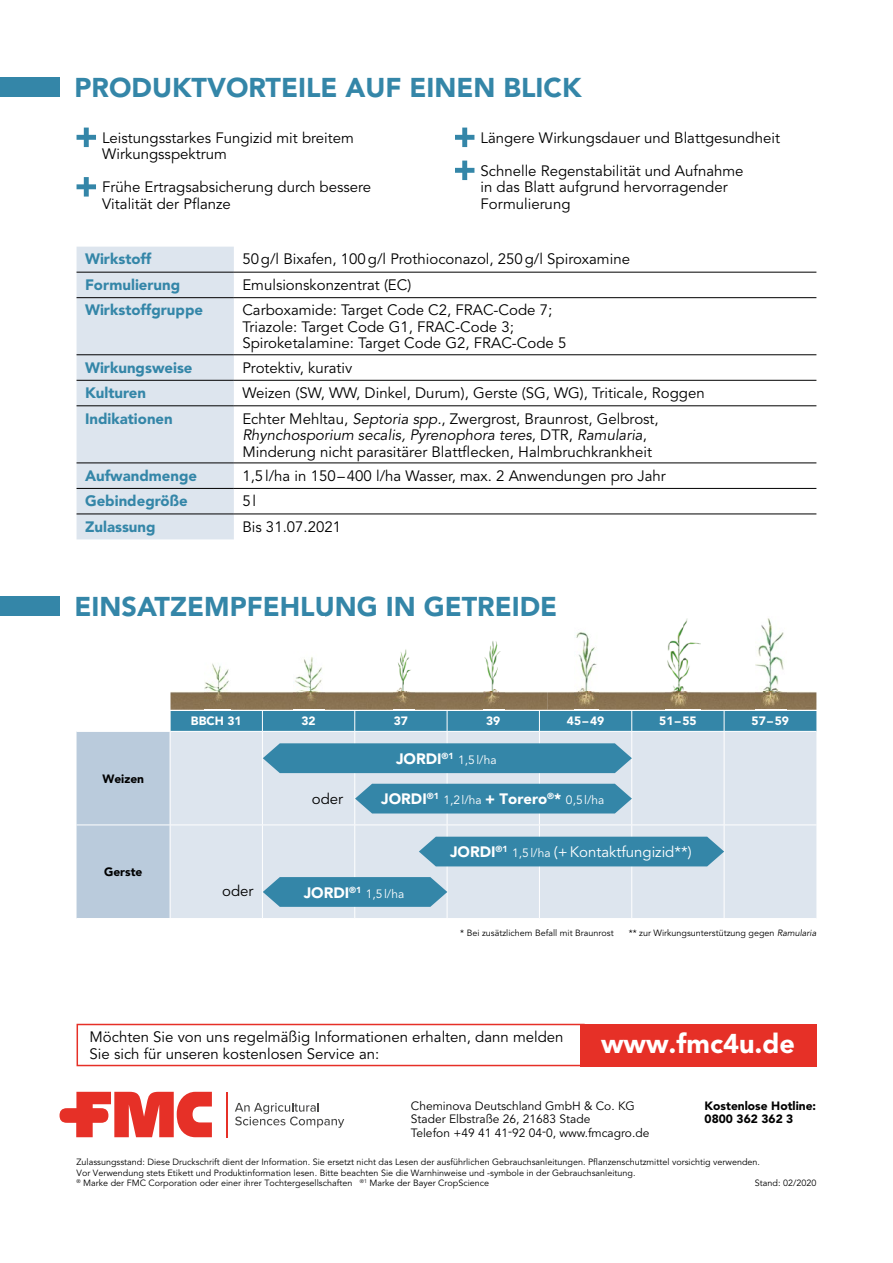
<style>
.page{position:relative;width:893px;height:1263px;background:#fff}
.page>*{position:absolute;margin:0;border:0;box-sizing:border-box;transform-origin:0 0}
.t1{font:900 27px "Avenir LT Pro";color:#3486a8}
.t2{font:900 27px "Avenir LT Pro";color:#fff}
.t3{font:15px/16.5px "Avenir LT Pro";color:#000}
.t4{font:900 15px "Avenir LT Pro";color:#3486a8}
.t5{font:15px "Avenir LT Pro";color:#fff}
.t6{font:12px/13.5px "Avenir LT Pro";color:#000}
.t7{font:12px "Avenir LT Pro";color:#fff}
.t8{font:900 12px/13.5px "Avenir LT Pro";color:#000}
.t9{font:900 12px "Avenir LT Pro";color:#fff}
.t10{font:9px/10.5px "Avenir LT Pro";color:#000}
.s1{font-style:italic}
.s2{font-weight:900;font-size:15px}
.s3{font-weight:900}
.s4{font-size:12px}
</style>
<div class="page">
<svg style="left:60px;top:1092px;width:152px;height:45px"></svg>
<hr style="left:226px;top:1092px;width:1px;height:45px;background:#e63027">
<svg style="left:235px;top:1103px;width:109px;height:25px"></svg>
<div style="left:77px;top:247px;width:157px;height:292px;background:#dde5ee"></div>
<hr style="left:77px;top:272px;width:157px;height:1px;background:#000">
<hr style="left:234px;top:272px;width:582px;height:1px;background:#000">
<hr style="left:77px;top:297px;width:157px;height:1px;background:#000">
<hr style="left:234px;top:297px;width:582px;height:1px;background:#000">
<hr style="left:77px;top:354px;width:157px;height:1px;background:#000">
<hr style="left:234px;top:354px;width:582px;height:1px;background:#000">
<hr style="left:77px;top:380px;width:157px;height:1px;background:#000">
<hr style="left:234px;top:380px;width:582px;height:1px;background:#000">
<hr style="left:77px;top:405px;width:157px;height:1px;background:#000">
<hr style="left:234px;top:405px;width:582px;height:1px;background:#000">
<hr style="left:77px;top:462px;width:157px;height:1px;background:#000">
<hr style="left:234px;top:462px;width:582px;height:1px;background:#000">
<hr style="left:77px;top:488px;width:157px;height:1px;background:#000">
<hr style="left:234px;top:488px;width:582px;height:1px;background:#000">
<hr style="left:77px;top:514px;width:157px;height:1px;background:#000">
<hr style="left:234px;top:514px;width:582px;height:1px;background:#000">
<svg style="left:77px;top:128px;width:19px;height:19px"></svg>
<svg style="left:77px;top:177px;width:19px;height:20px"></svg>
<svg style="left:455px;top:128px;width:19px;height:19px"></svg>
<svg style="left:455px;top:161px;width:19px;height:19px"></svg>
<div style="left:0;top:597px;width:60px;height:19px;background:#3486a8"></div>
<div style="left:0;top:78px;width:60px;height:19px;background:#3486a8"></div>
<img style="left:171px;top:691px;width:645px;height:19px">
<img style="left:393px;top:649px;width:22px;height:61px">
<img style="left:205px;top:663px;width:25px;height:47px">
<img style="left:483px;top:641px;width:21px;height:69px">
<img style="left:575px;top:632px;width:24px;height:78px">
<img style="left:294px;top:657px;width:30px;height:53px">
<img style="left:665px;top:618px;width:35px;height:92px">
<img style="left:756px;top:618px;width:30px;height:92px">
<svg style="left:77px;top:711px;width:739px;height:207px;background:#a8c7d8"></svg>
<div style="left:77px;top:1024px;width:508px;height:42px;background:#fff;border:2px solid #e63027"></div>
<div style="left:580px;top:1024px;width:236px;height:42px;background:#e63027"></div>
<h1 class="t1" style="left:75px;top:71px;width:508px">PRODUKTVORTEILE AUF EINEN BLICK</h1>
<p class="t3" style="left:102px;top:130px;width:253px">Leistungsstarkes Fungizid mit breitem<br>Wirkungsspektrum</p>
<p class="t3" style="left:102px;top:179px;width:271px">Frühe Ertragsabsicherung durch bessere<br>Vitalität der Pflanze</p>
<p class="t3" style="left:480px;top:130px;width:301px">Längere Wirkungsdauer und Blattgesundheit</p>
<p class="t3" style="left:480px;top:163px;width:265px">Schnelle Regenstabilität und Aufnahme in das Blatt aufgrund hervorragender<br>Formulierung</p>
<p class="t4" style="left:85px;top:250px;width:68px">Wirkstoff</p>
<p class="t3" style="left:242px;top:251px;width:389px">50 g/l Bixafen, 100 g/l Prothioconazol, 250 g/l Spiroxamine</p>
<p class="t4" style="left:85px;top:276px;width:97px">Formulierung</p>
<p class="t3" style="left:242px;top:277px;width:170px">Emulsionskonzentrat (EC)</p>
<p class="t4" style="left:85px;top:301px;width:120px">Wirkstoffgruppe</p>
<p class="t3" style="left:242px;top:302px;width:325px">Carboxamide: Target Code C2, FRAC-Code 7;<br>Triazole: Target Code G1, FRAC-Code 3;<br>Spiroketalamine: Target Code G2, FRAC-Code 5</p>
<p class="t4" style="left:85px;top:358px;width:109px">Wirkungsweise</p>
<p class="t3" style="left:242px;top:359px;width:111px">Protektiv, kurativ</p>
<p class="t4" style="left:85px;top:384px;width:63px">Kulturen</p>
<p class="t3" style="left:242px;top:385px;width:464px">Weizen (SW, WW, Dinkel, Durum), Gerste (SG, WG), Triticale, Roggen</p>
<p class="t4" style="left:85px;top:409px;width:89px">Indikationen</p>
<p class="t3" style="left:242px;top:410px;width:418px">Echter Mehltau, <span class="s1">Septoria spp.</span>, Zwergrost, Braunrost, Gelbrost,<br><span class="s1">Rhynchosporium secalis, Pyrenophora teres</span>, DTR, <span class="s1">Ramularia</span>,<br>Minderung nicht parasitärer Blattflecken, Halmbruchkrankheit</p>
<p class="t4" style="left:85px;top:466px;width:114px">Aufwandmenge</p>
<p class="t3" style="left:242px;top:467px;width:425px">1,5 l/ha in 150 – 400 l/ha Wasser, max. 2 Anwendungen pro Jahr</p>
<p class="t4" style="left:85px;top:492px;width:104px">Gebindegröße</p>
<p class="t3" style="left:242px;top:493px;width:15px">5 l</p>
<p class="t4" style="left:85px;top:517px;width:72px">Zulassung</p>
<p class="t3" style="left:242px;top:518px;width:100px">Bis 31.07.2021</p>
<h1 class="t1" style="left:75px;top:590px;width:484px">EINSATZEMPFEHLUNG IN GETREIDE</h1>
<p class="t8" style="left:102px;top:772px;width:43px">Weizen</p>
<p class="t8" style="left:104px;top:865px;width:40px">Gerste</p>
<p class="t9" style="left:191px;top:714px;width:52px">BBCH 31</p>
<p class="t9" style="left:301px;top:714px;width:16px">32</p>
<p class="t9" style="left:394px;top:714px;width:16px">37</p>
<p class="t9" style="left:486px;top:714px;width:16px">39</p>
<p class="t9" style="left:567px;top:714px;width:39px">45 – 49</p>
<p class="t9" style="left:659px;top:714px;width:39px">51 – 55</p>
<p class="t9" style="left:752px;top:714px;width:39px">57 – 59</p>
<p class="t3" style="left:222px;top:883px;width:33px">oder</p>
<p class="t7" style="left:396px;top:753px;width:102px"><span class="s2">JORDI</span><sup>®1</sup> 1,5 l/ha</p>
<p class="t7" style="left:381px;top:793px;width:225px"><span class="s2">JORDI</span><sup>®1</sup> 1,2 l/ha <span class="s2">+ Torero</span><sup>®</sup><span class="s2">*</span> 0,5 l/ha</p>
<p class="t5" style="left:450px;top:843px;width:243px"><span class="s3">JORDI</span><sup>®1</sup> <span class="s4">1,5 l/ha</span> (+ Kontaktfungizid**)</p>
<p class="t7" style="left:304px;top:886px;width:102px"><span class="s2">JORDI</span><sup>®1</sup> 1,5 l/ha</p>
<p class="t3" style="left:312px;top:791px;width:33px">oder</p>
<p class="t10" style="left:460px;top:927px;width:155px">* Bei zusätzlichem Befall mit Braunrost</p>
<p class="t10" style="left:629px;top:927px;width:189px">** zur Wirkungsunterstützung gegen <span class="s1">Ramularia</span></p>
<p class="t3" style="left:90px;top:1029px;width:476px">Möchten Sie von uns regelmäßig Informationen erhalten, dann melden<br>Sie sich für unseren kostenlosen Service an:</p>
<h1 class="t2" style="left:601px;top:1027px;width:195px">www.fmc4u.de</h1>
<p class="t6" style="left:411px;top:1099px;width:240px">Cheminova Deutschland GmbH &amp; Co. KG<br>Stader Elbstraße 26, 21683 Stade<br>Telefon +49 41 41-92 04-0, www.fmcagro.de</p>
<p class="t8" style="left:705px;top:1099px;width:113px">Kostenlose Hotline:<br>0800 362 362 3</p>
<p class="t10" style="left:77px;top:1157px;width:685px">Zulassungsstand: Diese Druckschrift dient der Information. Sie ersetzt nicht das Lesen der ausführlichen Gebrauchsanleitungen. Pflanzenschutzmittel vorsichtig verwenden.<br>Vor Verwendung stets Etikett und Produktinformation lesen. Bitte beachten Sie die Warnhinweise und -symbole in der Gebrauchsanleitung.<br><sup>®</sup> Marke der FMC Corporation oder einer ihrer Tochtergesellschaften <sup>®1</sup> Marke der Bayer CropScience</p>
<p class="t10" style="left:755px;top:1178px;width:63px">Stand: 02/2020</p>
</div>
